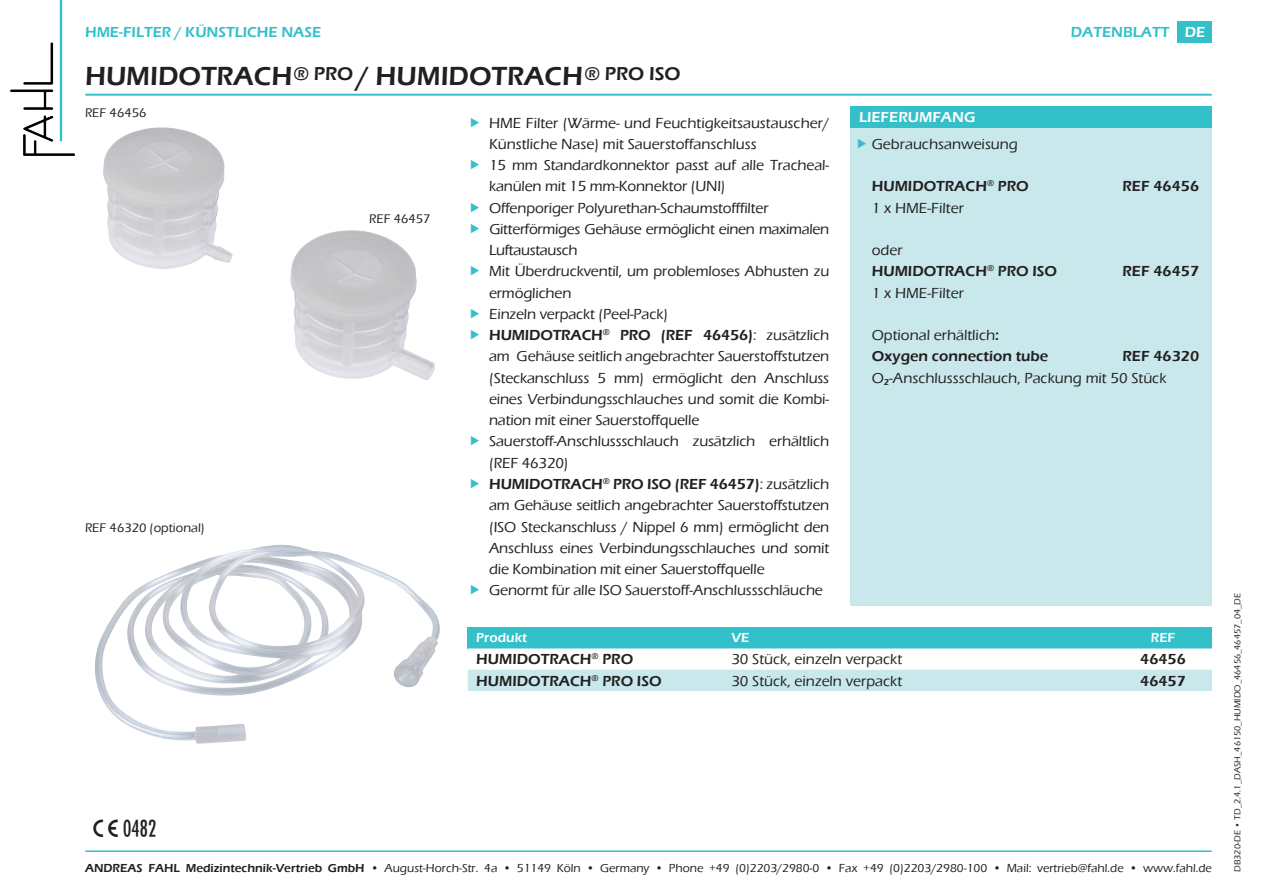
<style>
.page{position:relative;width:1263px;height:893px;background:#fff}
.page>*{position:absolute;margin:0;border:0;box-sizing:border-box;transform-origin:0 0}
.t1{font:600 27px "Eras ITC";color:#231f20}
.t2{font:21px "Fahl Piktogramme";color:#231f20}
.t3{font:600 19.2px "Eras ITC";color:#231f20}
.t4{font:500 15px/21.3px "Eras ITC";letter-spacing:-.01em;color:#231f20}
.t5{font:600 15px/21.3px "Eras ITC";color:#231f20}
.t6{font:600 15px "Eras ITC";color:#33c0c9}
.t7{font:600 15px "Eras ITC";color:#fff}
.t8{font:600 13.5px "Eras ITC";color:#fff}
.t9{font:500 12.9px "Eras ITC";color:#231f20}
.t10{font:500 12px "Eras ITC";color:#231f20}
.t11{font:500 9px "Eras ITC";color:#231f20}
.s1{color:#fff}
.s2{font-weight:600}
.s3{font-weight:500}
</style>
<div class="page">
<hr style="left:86px;top:94px;width:1125px;height:2px;background:#33c0c9">
<img style="left:11px;top:0;width:63px;height:155px">
<hr style="left:86px;top:850px;width:1125px;height:2px;background:#33c0c9">
<div style="left:468px;top:627px;width:744px;height:21px;background:#33c0c9"></div>
<div style="left:850px;top:117px;width:362px;height:489px;background:#c8e8ec"></div>
<div style="left:850px;top:106px;width:362px;height:22px;background:#33c0c9"></div>
<img style="left:103px;top:127px;width:130px;height:142px">
<img style="left:290px;top:230px;width:145px;height:150px">
<img style="left:95px;top:545px;width:345px;height:199px">
<div style="left:1178px;top:21px;width:34px;height:22px;background:#33c0c9"></div>
<svg style="left:468px;top:648px;width:744px;height:43px"></svg>
<p class="t6" style="left:85px;top:24px;width:238px">HME-FILTER / KÜNSTLICHE NASE</p>
<p class="t6" style="left:1071px;top:24px;width:136px">DATENBLATT <span class="s1">DE</span></p>
<h1 class="t1" style="left:85px;top:61px;width:209px">HUMIDOTRACH</h1>
<h1 class="t1" style="left:357px;top:61px;width:227px">/ HUMIDOTRACH</h1>
<p class="t9" style="left:85px;top:105px;width:63px">REF 46456</p>
<p class="t3" style="left:293px;top:63px;width:61px">® PRO</p>
<p class="t3" style="left:584px;top:63px;width:98px">® PRO ISO</p>
<p class="t4" style="left:489px;top:112px;width:342px">HME Filter (Wärme- und Feuchtigkeitsaustauscher/ Künstliche Nase) mit Sauerstoffanschluss<br>15 mm Standardkonnektor passt auf alle Tracheal&shy;kanülen mit 15 mm-Konnektor (UNI)<br>Offenporiger Polyurethan-Schaumstofffilter Gitterförmiges Gehäuse ermöglicht einen maximalen Luftaustausch<br>Mit Überdruckventil, um problemloses Abhusten zu ermöglichen<br>Einzeln verpackt (Peel-Pack)<br><span class="s2">HUMIDOTRACH</span><sup>®</sup> <span class="s2">PRO (REF 46456)</span>: zusätzlich am Gehäuse seitlich angebrachter Sauerstoffstutzen (Steckanschluss 5 mm) ermöglicht den Anschluss eines Verbindungsschlauches und somit die Kombi&shy;nation mit einer Sauerstoffquelle Sauerstoff-Anschlussschlauch zusätzlich erhältlich (REF 46320)<br><span class="s2">HUMIDOTRACH</span><sup>®</sup> <span class="s2">PRO ISO (REF 46457)</span>: zusätzlich am Gehäuse seitlich angebrachter Sauerstoffstutzen (ISO Steckanschluss / Nippel 6 mm) ermöglicht den Anschluss eines Verbindungsschlauches und somit die Kombination mit einer Sauerstoffquelle<br>Genormt für alle ISO Sauerstoff-Anschlussschläuche</p>
<p class="t9" style="left:369px;top:212px;width:63px">REF 46457</p>
<p class="t9" style="left:85px;top:520px;width:121px">REF 46320 (optional)</p>
<p class="t7" style="left:859px;top:109px;width:118px">LIEFERUMFANG</p>
<p class="t4" style="left:872px;top:133px;width:148px">Gebrauchsanweisung</p>
<p class="t5" style="left:872px;top:176px;width:158px">HUMIDOTRACH<sup>®</sup> PRO</p>
<p class="t5" style="left:1122px;top:176px;width:78px">REF 46456</p>
<p class="t4" style="left:872px;top:197px;width:94px">1 x HME-Filter</p>
<p class="t5" style="left:872px;top:240px;width:187px"><span class="s3">oder<br></span>HUMIDOTRACH<sup>®</sup> PRO ISO</p>
<p class="t5" style="left:1122px;top:261px;width:78px">REF 46457</p>
<p class="t4" style="left:872px;top:282px;width:94px">1 x HME-Filter</p>
<p class="t5" style="left:872px;top:325px;width:178px"><span class="s3">Optional erhältlich</span>:<br>Oxygen connection tube</p>
<p class="t4" style="left:872px;top:346px;width:329px;text-indent:251px"><span class="s2">REF 46320<br></span>O<sub>2</sub>-Anschlussschlauch, Packung mit 50 Stück</p>
<h2 class="t2" style="left:94px;top:817px;width:64px">o</h2>
<p class="t8" style="left:476px;top:630px;width:52px">Produkt</p>
<p class="t8" style="left:731px;top:630px;width:19px">VE</p>
<p class="t8" style="left:1151px;top:630px;width:26px">REF</p>
<p class="t5" style="left:476px;top:649px;width:158px">HUMIDOTRACH<sup>®</sup> PRO</p>
<p class="t4" style="left:731px;top:649px;width:172px">30 Stück, einzeln verpackt</p>
<p class="t5" style="left:1140px;top:649px;width:47px">46456</p>
<p class="t5" style="left:476px;top:670px;width:187px">HUMIDOTRACH<sup>®</sup> PRO ISO</p>
<p class="t4" style="left:731px;top:670px;width:172px">30 Stück, einzeln verpackt</p>
<p class="t5" style="left:1140px;top:670px;width:47px">46457</p>
<p class="t10" style="left:85px;top:861px;width:1128px"><span class="s2">ANDREAS FAHL Medizintechnik-Vertrieb GmbH</span> • August-Horch-Str. 4a • 51149 Köln • Germany • Phone +49 (0)2203/2980-0 • Fax +49 (0)2203/2980-100 • Mail: vertrieb@fahl.de • www.fahl.de</p>
<p class="t11" style="left:1232px;top:872px;width:280px;rotate:-90deg">DB320-DE • TD_2.4.1_DASH_46150_HUMIDO_46456_46457_04_DE</p>
</div>
